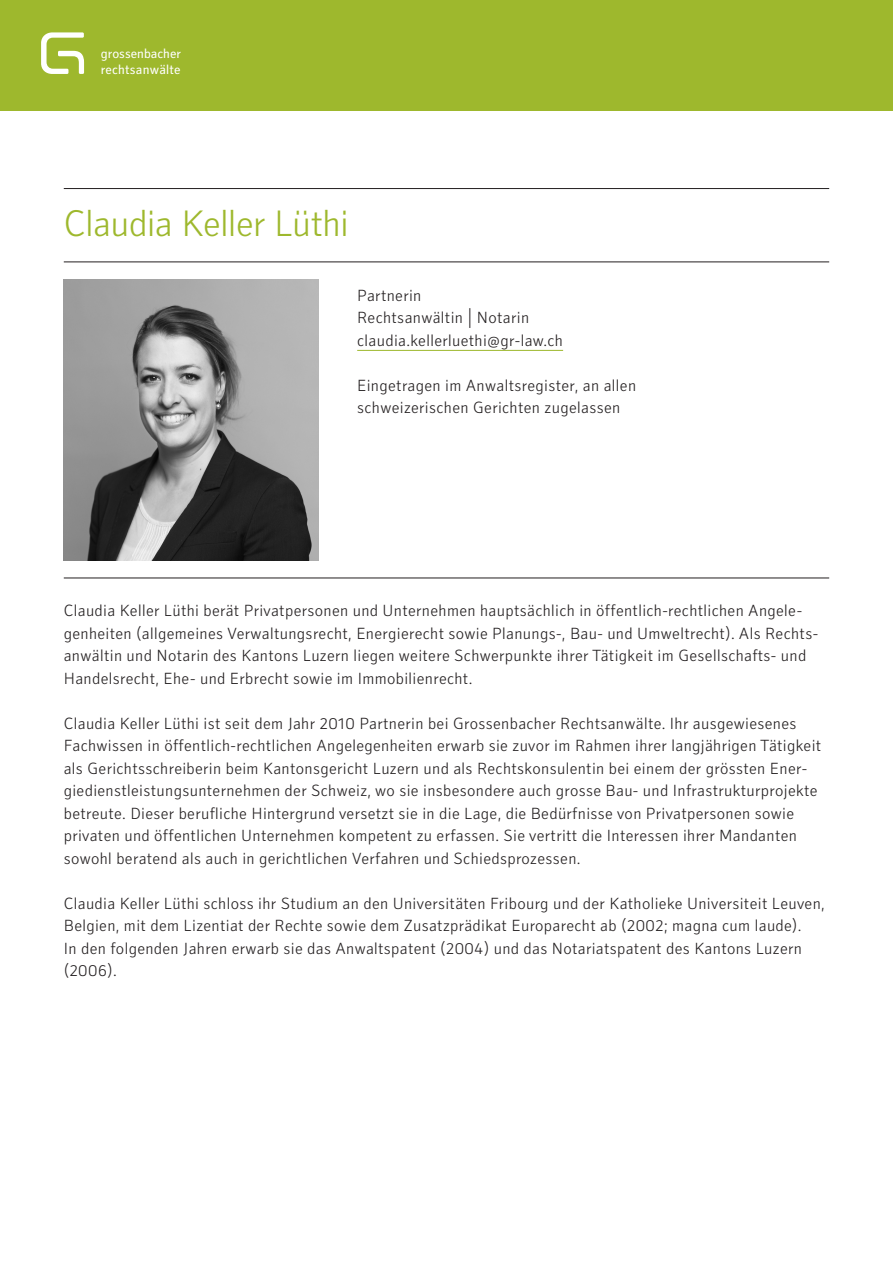
<style>
.page{position:relative;width:893px;height:1263px;background:#fff}
.page>*{position:absolute;margin:0;border:0;box-sizing:border-box;transform-origin:0 0}
.Newsletter{font:300 37.5px "Secca Std";letter-spacing:-.015em;color:#9eb82d}
.t1{font:300 16.5px/22.5px "Secca Std";letter-spacing:.02em;color:#231f20}
.t2{font:13.5px/15.9px "Secca Std Demo";letter-spacing:.005em;color:#fff}
</style>
<div class="page">
<div style="left:0;top:0;width:893px;height:111px;background:#9eb82d"></div>
<svg style="left:41px;top:32px;width:43px;height:42px"></svg>
<hr style="left:64px;top:188px;width:765px;height:1px;background:#231f20">
<hr style="left:64px;top:261px;width:765px;height:1px;background:#231f20">
<hr style="left:64px;top:578px;width:765px;height:1px;background:#231f20">
<hr style="left:357px;top:350px;width:206px;height:1px;background:#9eb82d">
<img style="left:64px;top:280px;width:255px;height:280px">
<p class="t2" style="left:101px;top:46px;width:82px">grossenbacher rechtsanwälte</p>
<p class="Newsletter" style="left:64px;top:202px;width:287px">Claudia Keller Lüthi</p>
<p class="t1" style="left:357px;top:285px;width:66px">Partnerin</p>
<p class="t1" style="left:357px;top:307px;width:174px">Rechtsanwältin | Notarin</p>
<p class="t1" style="left:357px;top:330px;width:207px">claudia.kellerluethi@gr-law.ch</p>
<p class="t1" style="left:357px;top:375px;width:281px">Eingetragen im Anwaltsregister, an allen schweizerischen Gerichten zugelassen</p>
<p class="t1" style="left:64px;top:600px;width:756px">Claudia Keller Lüthi berät Privatpersonen und Unternehmen hauptsächlich in öffentlich-rechtlichen Angele&shy;genheiten (allgemeines Verwaltungsrecht, Energierecht sowie Planungs-, Bau- und Umweltrecht). Als Rechts&shy;anwältin und Notarin des Kantons Luzern liegen weitere Schwerpunkte ihrer Tätigkeit im Gesellschafts- und Handelsrecht, Ehe- und Erbrecht sowie im Immobilienrecht.</p>
<p class="t1" style="left:64px;top:712px;width:759px">Claudia Keller Lüthi ist seit dem Jahr 2010 Partnerin bei Grossenbacher Rechtsanwälte. Ihr ausgewiesenes Fachwissen in öffentlich-rechtlichen Angelegenheiten erwarb sie zuvor im Rahmen ihrer langjährigen Tätigkeit als Gerichtsschreiberin beim Kantonsgericht Luzern und als Rechtskonsulentin bei einem der grössten Ener&shy;giedienstleistungsunternehmen der Schweiz, wo sie insbesondere auch grosse Bau- und Infrastrukturprojekte betreute. Dieser berufliche Hintergrund versetzt sie in die Lage, die Bedürfnisse von Privatpersonen sowie privaten und öffentlichen Unternehmen kompetent zu erfassen. Sie vertritt die Interessen ihrer Mandanten sowohl beratend als auch in gerichtlichen Verfahren und Schiedsprozessen.</p>
<p class="t1" style="left:64px;top:892px;width:762px">Claudia Keller Lüthi schloss ihr Studium an den Universitäten Fribourg und der Katholieke Universiteit Leuven, Belgien, mit dem Lizentiat der Rechte sowie dem Zusatzprädikat Europarecht ab (2002; magna cum laude).<br>In den folgenden Jahren erwarb sie das Anwaltspatent (2004) und das Notariatspatent des Kantons Luzern (2006).</p>
</div>
